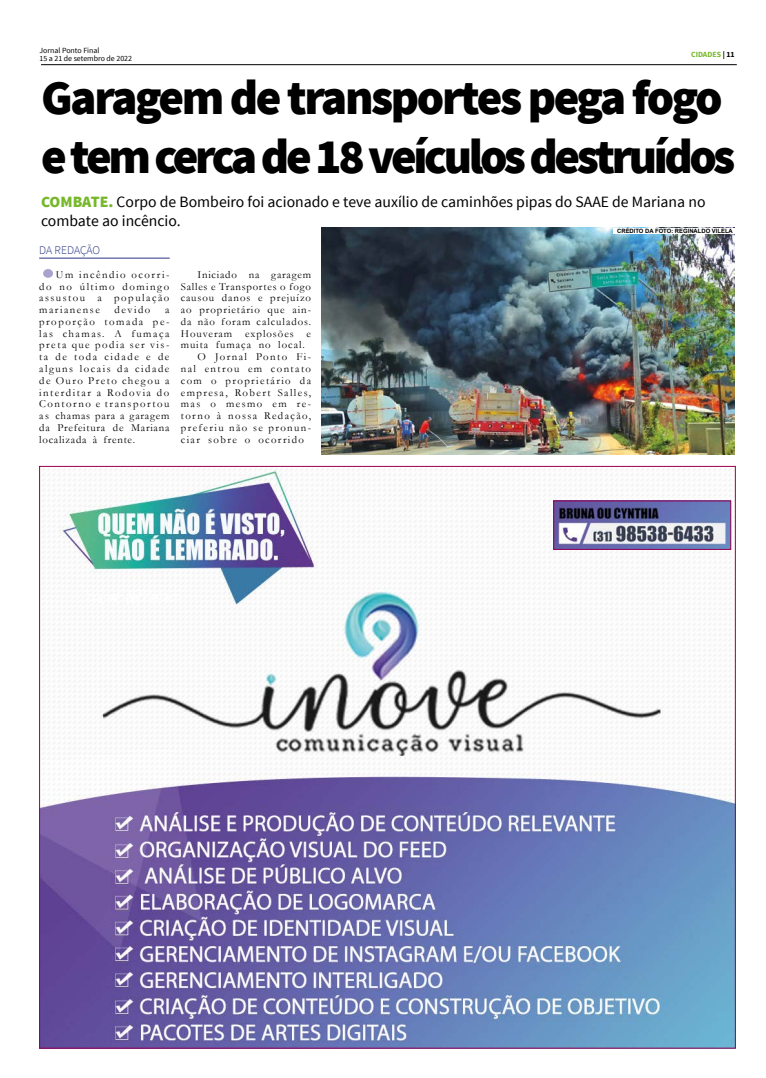
<style>
.page{position:relative;width:766px;height:1078px;background:#fff}
.page>*{position:absolute;margin:0;border:0;box-sizing:border-box;transform-origin:0 0}
.t1{font:900 49px/58.9px "Source Sans Pro";letter-spacing:-.07em;color:#000}
.t2{font:15.7px/18.8px "Source Sans Pro";color:#000}
.t3{font:300 11.8px "Source Sans Pro";letter-spacing:-.01em;color:#283583}
.t4{font:10.8px/11.8px "Garamond";letter-spacing:.095em;color:#000;text-align:justify}
.t5{font:10.8px "Garamond";letter-spacing:.13em;color:#000}
.t6{font:10.8px "Garamond";letter-spacing:.07em;color:#000}
.t7{font:7.8px/7.8px "Source Sans Pro";color:#000}
.t8{font:700 7.8px "Source Sans Pro";color:#76b82a}
.t9{font:700 5.9px "Arial";color:#000}
.s1{color:#000}
.s2{font-weight:900;color:#76b82a}
</style>
<div class="page">
<hr style="left:41px;top:64px;width:695px;height:1px;background:#000">
<img style="left:41px;top:468px;width:692px;height:577px">
<img style="left:555px;top:503px;width:173px;height:44px">
<div style="left:553px;top:501px;width:177px;height:48px;border:1px solid #970052"></div>
<hr style="left:39px;top:258px;width:131px;height:1px;background:#283583">
<div style="left:43px;top:269px;width:10px;height:9px;background:#a7a3cc;border-radius:50%"></div>
<img style="left:321px;top:228px;width:413px;height:226px">
<div style="left:612px;top:228px;width:122px;height:6px;background:#fff"></div>
<p class="t7" style="left:39px;top:47px;width:94px">Jornal Ponto Final<br>15 a 21 de setembro de 2022</p>
<p class="t8" style="left:691px;top:49px;width:45px">CIDADES <span class="s1">| 11</span></p>
<h1 class="t1" style="left:41px;top:71px;width:695px">Garagem de transportes pega fogo e tem cerca de 18 veículos destruídos</h1>
<h2 class="t2" style="left:41px;top:193px;width:665px"><span class="s2">COMBATE.</span> Corpo de Bombeiro foi acionado e teve auxílio de caminhões pipas do SAAE de Mariana no combate ao incêncio.</h2>
<p class="t3" style="left:39px;top:243px;width:62px">DA REDAÇÃO</p>
<p class="t4" style="left:39px;top:268px;width:132px;text-indent:17px">Um incêndio ocorri&shy;do no último domingo assustou a população marianense</p>
<p class="t9" style="left:617px;top:227px;width:117px">CRÉDITO DA FOTO: REGINALDO VILELA</p>
<p class="t6" style="left:197px;top:267px;width:115px">Iniciado na garagem</p>
<p class="t6" style="left:181px;top:279px;width:132px">Salles e Transportes o fogo</p>
<p class="t4" style="left:181px;top:292px;width:132px">causou danos e prejuízo</p>
<p class="t4" style="left:181px;top:303px;width:132px">ao proprietário que ain-</p>
<p class="t4" style="left:181px;top:315px;width:132px">da não foram calculados.</p>
<p class="t4" style="left:181px;top:327px;width:132px">Houveram explosões e</p>
<p class="t4" style="left:181px;top:339px;width:125px">muita fumaça no local.</p>
<p class="t5" style="left:197px;top:349px;width:115px">O Jornal Ponto Fi-</p>
<p class="t5" style="left:181px;top:361px;width:132px">nal entrou em contato</p>
<p class="t5" style="left:181px;top:373px;width:132px">com o proprietário da</p>
<p class="t5" style="left:181px;top:385px;width:132px">empresa, Robert Salles,</p>
<p class="t5" style="left:181px;top:396px;width:132px">mas o mesmo em re-</p>
<p class="t5" style="left:181px;top:408px;width:132px">torno à nossa Redação,</p>
<p class="t5" style="left:181px;top:420px;width:132px">preferiu não se pronun-</p>
<p class="t5" style="left:181px;top:432px;width:124px">ciar sobre o ocorrido</p>
<p class="t4" style="left:114px;top:303px;width:37px">devido</p>
<p class="t4" style="left:39px;top:303px;width:132px;text-indent:126px">a proporção tomada pe&shy;las chamas. A fumaça preta que podia ser vis&shy;ta de toda cidade e de alguns locais da cidade de Ouro Preto chegou a interditar a Rodovia do Contorno e transportou as chamas para a garagem da Prefeitura de Mariana localizada à frente.</p>
</div>
